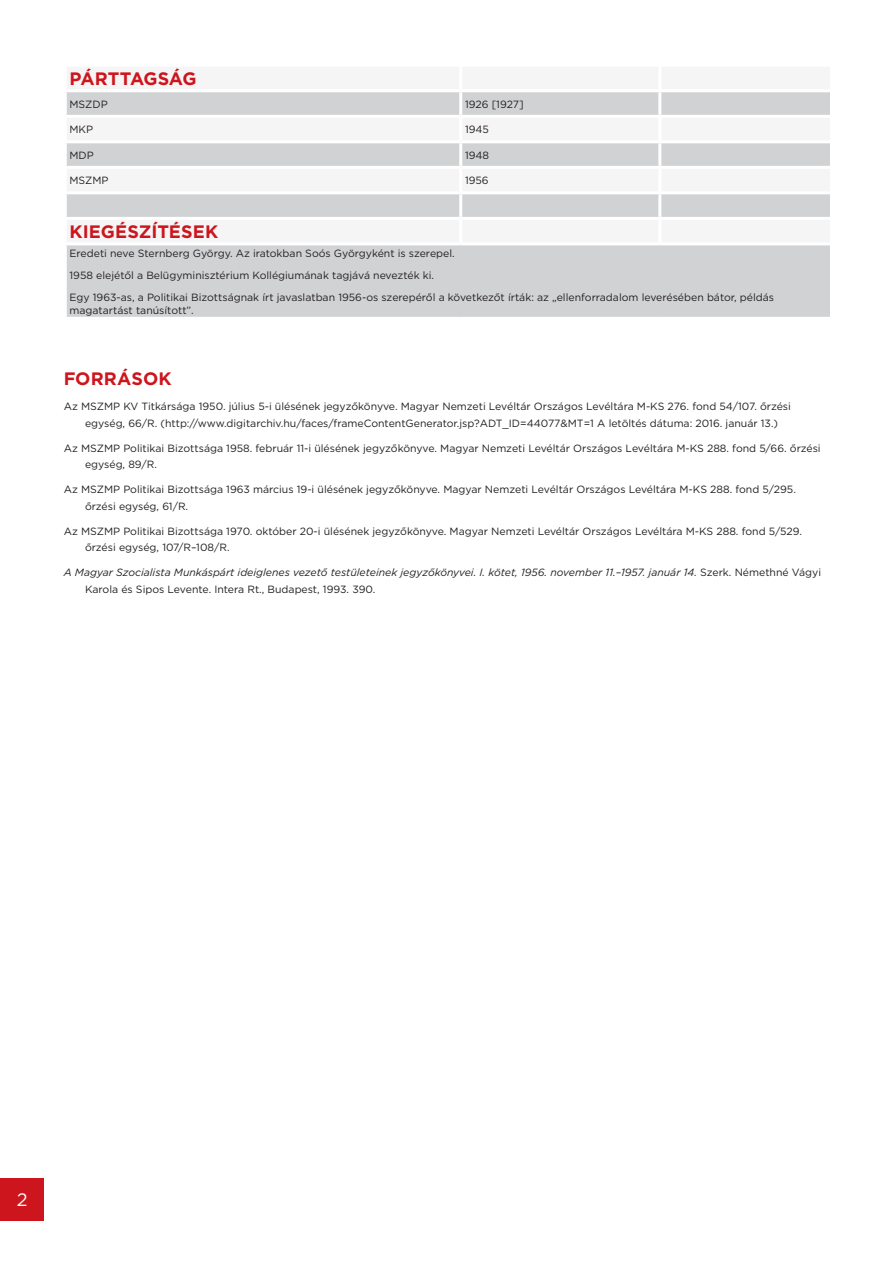
<style>
.page{position:relative;width:893px;height:1263px;background:#fff}
.page>*{position:absolute;margin:0;border:0;box-sizing:border-box;transform-origin:0 0}
.t1{font:700 18px "Gotham";color:#cd151d}
.t2{font:700 18px "Gotham";letter-spacing:-.025em;color:#cd151d}
.t3{font:18px "Gotham";color:#fff}
.t4{font:10.5px/16.5px "Gotham";color:#231f20}
.t5{font:italic 10.5px/16.5px "Gotham";color:#231f20}
.s1{font-style:normal}
</style>
<div class="page">
<div style="left:0;top:1178px;width:44px;height:42px;background:#cd151d"></div>
<svg style="left:67px;top:92px;width:763px;height:225px;fill:#d1d2d4"></svg>
<hr style="left:459px;top:92px;width:3px;height:23px;background:#fff">
<hr style="left:658px;top:92px;width:3px;height:23px;background:#fff">
<hr style="left:64px;top:115px;width:397px;height:3px;background:#fff">
<hr style="left:461px;top:115px;width:199px;height:3px;background:#fff">
<hr style="left:459px;top:118px;width:3px;height:22px;background:#fff">
<hr style="left:660px;top:115px;width:170px;height:3px;background:#fff">
<hr style="left:658px;top:118px;width:3px;height:22px;background:#fff">
<hr style="left:64px;top:140px;width:397px;height:3px;background:#fff">
<hr style="left:461px;top:140px;width:199px;height:3px;background:#fff">
<hr style="left:459px;top:143px;width:3px;height:23px;background:#fff">
<hr style="left:660px;top:140px;width:170px;height:3px;background:#fff">
<hr style="left:658px;top:143px;width:3px;height:23px;background:#fff">
<hr style="left:64px;top:166px;width:397px;height:3px;background:#fff">
<hr style="left:461px;top:166px;width:199px;height:3px;background:#fff">
<hr style="left:459px;top:169px;width:3px;height:22px;background:#fff">
<hr style="left:660px;top:166px;width:170px;height:3px;background:#fff">
<hr style="left:658px;top:169px;width:3px;height:22px;background:#fff">
<hr style="left:64px;top:191px;width:397px;height:3px;background:#fff">
<hr style="left:461px;top:191px;width:199px;height:3px;background:#fff">
<hr style="left:459px;top:194px;width:3px;height:23px;background:#fff">
<hr style="left:660px;top:191px;width:170px;height:3px;background:#fff">
<hr style="left:658px;top:194px;width:3px;height:23px;background:#fff">
<hr style="left:64px;top:217px;width:397px;height:3px;background:#fff">
<hr style="left:461px;top:217px;width:199px;height:3px;background:#fff">
<hr style="left:459px;top:220px;width:3px;height:22px;background:#fff">
<hr style="left:660px;top:217px;width:170px;height:3px;background:#fff">
<hr style="left:658px;top:220px;width:3px;height:22px;background:#fff">
<hr style="left:64px;top:242px;width:397px;height:3px;background:#fff">
<hr style="left:461px;top:242px;width:199px;height:3px;background:#fff">
<hr style="left:660px;top:242px;width:170px;height:3px;background:#fff">
<h1 class="t2" style="left:70px;top:67px;width:129px">PÁRTTAGSÁG</h1>
<p class="t4" style="left:70px;top:96px;width:40px">MSZDP</p>
<p class="t4" style="left:465px;top:96px;width:60px">1926 [1927]</p>
<p class="t4" style="left:70px;top:121px;width:25px">MKP</p>
<p class="t4" style="left:465px;top:121px;width:26px">1945</p>
<p class="t4" style="left:70px;top:147px;width:26px">MDP</p>
<p class="t4" style="left:465px;top:147px;width:26px">1948</p>
<p class="t4" style="left:70px;top:172px;width:41px">MSZMP</p>
<p class="t4" style="left:465px;top:172px;width:25px">1956</p>
<h1 class="t1" style="left:70px;top:220px;width:150px">KIEGÉSZÍTÉSEK</h1>
<p class="t4" style="left:70px;top:242px;width:706px;line-height:22px">Eredeti neve Sternberg György. Az iratokban Soós Györgyként is szerepel.<br>1958 elejétől a Belügyminisztérium Kollégiumának tagjává nevezték ki.<br>Egy 1963-as, a Politikai Bizottságnak írt javaslatban 1956-os szerepéről a következőt írták: az „ellenforradalom leverésében bátor, példás</p>
<p class="t4" style="left:70px;top:302px;width:126px">magatartást tanúsított”.</p>
<h1 class="t1" style="left:64px;top:367px;width:109px">FORRÁSOK</h1>
<p class="t4" style="left:85px;top:398px;width:707px;text-indent:-21px">Az MSZMP KV Titkársága 1950. július 5-i ülésének jegyzőkönyve. Magyar Nemzeti Levéltár Országos Levéltára M-KS 276. fond 54/107. őrzési egység, 66/R. (http://www.digitarchiv.hu/faces/frameContentGenerator.jsp?ADT_ID=44077&amp;MT=1 A letöltés dátuma: 2016. január 13.)</p>
<p class="t4" style="left:85px;top:439px;width:737px;text-indent:-21px">Az MSZMP Politikai Bizottsága 1958. február 11-i ülésének jegyzőkönyve. Magyar Nemzeti Levéltár Országos Levéltára M-KS 288. fond 5/66. őrzési egység, 89/R.</p>
<p class="t4" style="left:85px;top:481px;width:712px;text-indent:-21px">Az MSZMP Politikai Bizottsága 1963 március 19-i ülésének jegyzőkönyve. Magyar Nemzeti Levéltár Országos Levéltára M-KS 288. fond 5/295. őrzési egység, 61/R.</p>
<p class="t4" style="left:85px;top:522px;width:718px;text-indent:-21px">Az MSZMP Politikai Bizottsága 1970. október 20-i ülésének jegyzőkönyve. Magyar Nemzeti Levéltár Országos Levéltára M-KS 288. fond 5/529. őrzési egység, 107/R–108/R.</p>
<p class="t5" style="left:85px;top:564px;width:737px;text-indent:-21px">A Magyar Szocialista Munkáspárt ideiglenes vezető testületeinek jegyzőkönyvei. I. kötet, 1956. november 11.–1957. január 14. <span class="s1">Szerk. Némethné Vágyi<br>Karola és Sipos Levente. Intera Rt., Budapest, 1993. 390.</span></p>
<h1 class="t3" style="left:17px;top:1188px;width:12px">2</h1>
</div>
